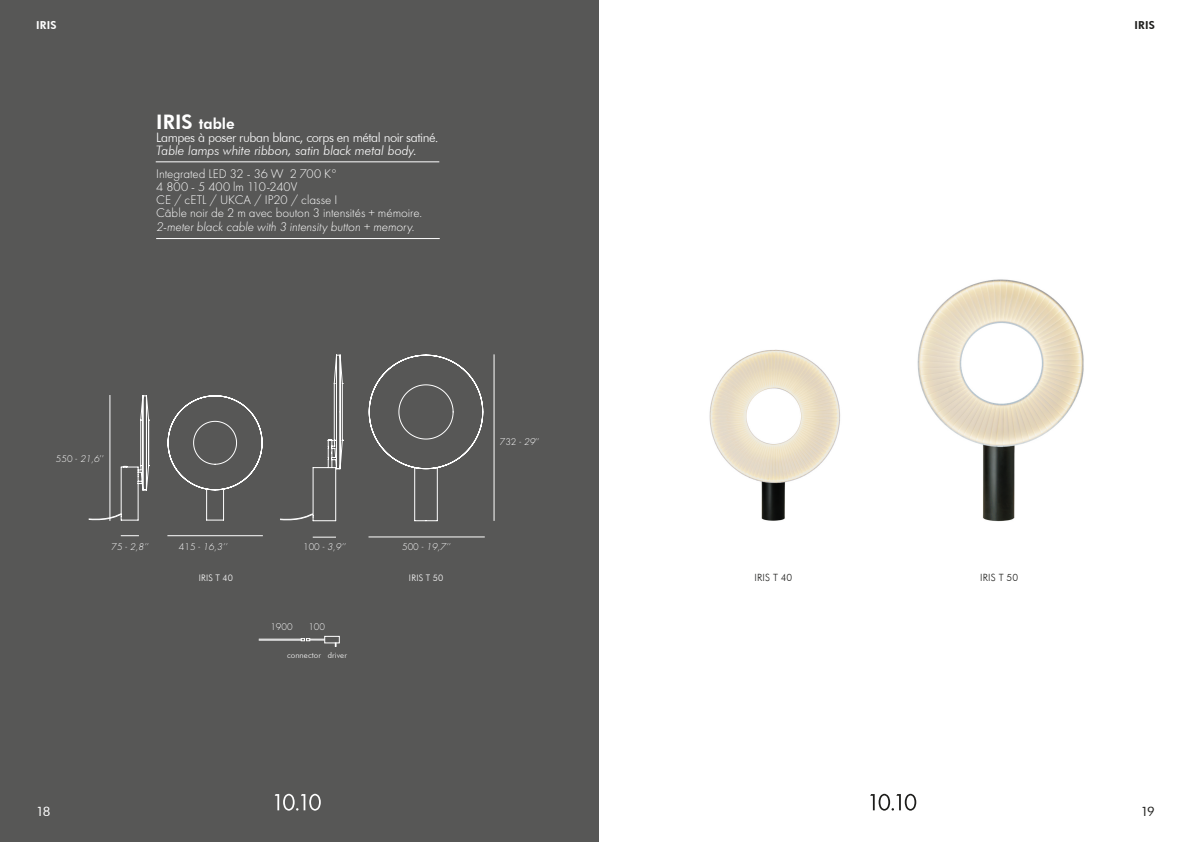
<style>
.page{position:relative;width:1191px;height:842px;background:#fff}
.page>*{position:absolute;margin:0;border:0;box-sizing:border-box;transform-origin:0 0}
.t1{font:800 15px "Futura BT";color:#fff}
.t2{font:300 13px "Futura PT";color:#fff}
.t3{font:300 13px "Futura BT";letter-spacing:-.035em;color:#fff}
.t4{font:italic 300 13px "Futura PT";letter-spacing:-.005em;color:#fff}
.t5{font:italic 300 13px "Futura BT";letter-spacing:-.01em;color:#fff}
.t6{font:13px "Futura BT";color:#fff}
.t7{font:13px "Futura BT";color:#1d1d1b}
.t8{font:800 11px "Futura BT";color:#fff}
.t9{font:800 11px "Futura BT";color:#1d1d1b}
.t10{font:300 10px "Futura BT";letter-spacing:.02em;color:#1d1d1b}
.t11{font:italic 300 9px "Futura Std";color:#fff}
.t12{font:300 9px "Futura Std";color:#fff}
.t13{font:300 9px "Futura BT";letter-spacing:.02em;color:#fff}
.t14{font:300 8px "Futura BT";letter-spacing:.015em;color:#fff}
.s1{font-family:"Futura PT";font-weight:300;font-style:italic;color:#575756}
.s2{font-size:20px}
.s3{font-style:italic}
.s4{font-style:normal}
</style>
<div class="page">
<div style="left:0;top:0;width:598px;height:842px;background:#575756"></div>
<hr style="left:156px;top:162px;width:283px;height:1px;background:#fff">
<hr style="left:156px;top:238px;width:284px;height:1px;background:#fff">
<img style="left:917px;top:279px;width:167px;height:243px">
<img style="left:709px;top:349px;width:131px;height:172px">
<svg style="left:275px;top:794px;width:46px;height:17px"></svg>
<svg style="left:870px;top:794px;width:46px;height:17px"></svg>
<svg style="left:167px;top:395px;width:96px;height:126px"></svg>
<svg style="left:368px;top:354px;width:115px;height:167px"></svg>
<svg style="left:121px;top:535px;width:18px;height:1px"></svg>
<hr style="left:167px;top:535px;width:96px;height:1px;background:#fff">
<svg style="left:313px;top:537px;width:23px;height:1px"></svg>
<hr style="left:368px;top:537px;width:117px;height:1px;background:#fff">
<hr style="left:494px;top:354px;width:1px;height:167px;background:#fff">
<hr style="left:259px;top:639px;width:42px;height:1px;background:#fff">
<hr style="left:259px;top:640px;width:42px;height:1px;background:#fff">
<div style="left:324px;top:636px;width:15px;height:7px;border:1px solid #fff"></div>
<svg style="left:301px;top:638px;width:24px;height:3px"></svg>
<svg style="left:88px;top:395px;width:61px;height:126px"></svg>
<svg style="left:280px;top:354px;width:63px;height:167px"></svg>
<p class="t8" style="left:36px;top:19px;width:33px">IRIS<span class="s1">ad</span></p>
<p class="t9" style="left:1134px;top:19px;width:22px">IRIS</p>
<p class="t1" style="left:156px;top:114px;width:80px"><span class="s2">IRIS</span> table</p>
<p class="t3" style="left:156px;top:129px;width:284px">Lampes à poser ruban blanc, corps en métal noir satiné.</p>
<p class="t5" style="left:156px;top:142px;width:262px">Table lamps white ribbon, satin black metal body.</p>
<p class="t2" style="left:156px;top:166px;width:182px">Integrated LED 32 - 36 W 2 700 K°</p>
<p class="t2" style="left:156px;top:179px;width:143px">4 800 - 5 400 lm 110-240V</p>
<p class="t2" style="left:156px;top:192px;width:183px">CE / cETL / UKCA / IP20 / classe I</p>
<p class="t2" style="left:156px;top:205px;width:267px">Câble noir de 2 m avec bouton 3 intensités + mémoire.</p>
<p class="t4" style="left:156px;top:219px;width:260px">2-meter black cable with 3 intensity button + memory.</p>
<p class="t12" style="left:56px;top:453px;width:50px">550 - <span class="s3">21,6</span>’’</p>
<p class="t12" style="left:500px;top:436px;width:41px">732 - <span class="s3">29</span>’’</p>
<p class="t11" style="left:179px;top:541px;width:50px"><span class="s4">415 -</span> 16,3’’</p>
<p class="t11" style="left:111px;top:541px;width:38px"><span class="s4">75 -</span> 2,8’’</p>
<p class="t11" style="left:303px;top:541px;width:44px"><span class="s4">100 -</span> 3,9’’</p>
<p class="t11" style="left:402px;top:541px;width:50px"><span class="s4">500 -</span> 19,7’’</p>
<p class="t13" style="left:199px;top:572px;width:36px">IRIS T 40</p>
<p class="t13" style="left:409px;top:572px;width:36px">IRIS T 50</p>
<p class="t10" style="left:754px;top:572px;width:39px">IRIS T 40</p>
<p class="t10" style="left:980px;top:572px;width:39px">IRIS T 50</p>
<p class="t12" style="left:270px;top:621px;width:24px">1900</p>
<p class="t12" style="left:308px;top:621px;width:18px">100</p>
<p class="t14" style="left:287px;top:650px;width:36px">connector</p>
<p class="t14" style="left:328px;top:650px;width:21px">driver</p>
<p class="t6" style="left:36px;top:803px;width:16px">18</p>
<p class="t7" style="left:1140px;top:803px;width:16px">19</p>
</div>
